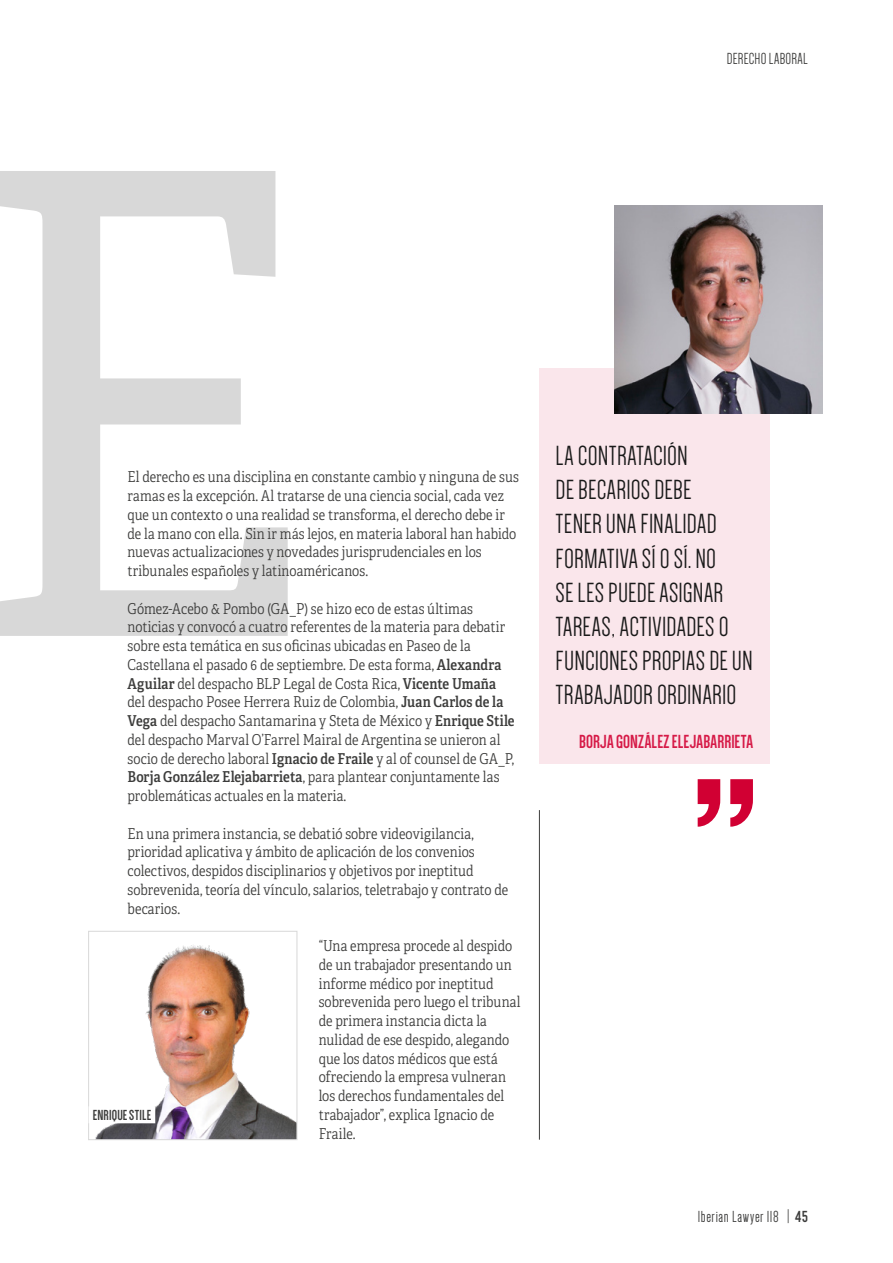
<style>
.page{position:relative;width:893px;height:1263px;background:#fff}
.page>*{position:absolute;margin:0;border:0;box-sizing:border-box;transform-origin:0 0}
.t1{font:642.3px "Adelle Condensed";color:#3c3c3b}
.t2{font:28.5px/34.2px "Dense";letter-spacing:.01em;color:#1a1a1a}
.t3{font:700 19.5px "Dense";letter-spacing:.01em;color:#d61a47}
.t4{font:16.5px "Dense";letter-spacing:.03em;color:#3c3c3b}
.t5{font:300 15px/18.8px "Adelle Condensed";letter-spacing:.005em;color:#3c3c3b}
.nome{font:700 15px "Dense";letter-spacing:.01em;color:#3c3c3b}
.s1{font-weight:600}
.s2{font-weight:700}
</style>
<div class="page">
<img style="left:95px;top:945px;width:200px;height:193px">
<div style="left:88px;top:931px;width:209px;height:209px;border:1px solid #dadada"></div>
<div style="left:539px;top:368px;width:231px;height:396px;background:#fae6eb"></div>
<img style="left:614px;top:205px;width:209px;height:209px">
<hr style="left:539px;top:810px;width:1px;height:330px;background:#3c3c3b">
<svg style="left:698px;top:779px;width:55px;height:48px"></svg>
<div style="left:89px;top:1106px;width:66px;height:17px;background:#fff"></div>
<p class="t4" style="left:727px;top:50px;width:83px">DERECHO LABORAL</p>
<h1 class="t1" style="left:-35px;top:19px;width:353px">E</h1>
<p class="t5" style="left:128px;top:468px;width:393px">El derecho es una disciplina en constante cambio y ninguna de sus ramas es la excepción. Al tratarse de una ciencia social, cada vez que un contexto o una realidad se transforma, el derecho debe ir de la mano con ella. Sin ir más lejos, en materia laboral han habido nuevas actualizaciones y novedades jurisprudenciales en los tribunales españoles y latinoaméricanos.</p>
<p class="t5" style="left:128px;top:599px;width:389px">Gómez-Acebo &amp; Pombo (GA_P) se hizo eco de estas últimas noticias y convocó a cuatro referentes de la materia para debatir sobre esta temática en sus oficinas ubicadas en Paseo de la Castellana el pasado 6 de septiembre. De esta forma, <span class="s1">Alexandra Aguilar</span> del despacho BLP Legal de Costa Rica, <span class="s1">Vicente Umaña </span>del despacho Posee Herrera Ruiz de Colombia, <span class="s1">Juan Carlos de la Vega</span> del despacho Santamarina y Steta de México y <span class="s1">Enrique Stile </span>del despacho Marval O’Farrel Mairal de Argentina se unieron al socio de derecho laboral <span class="s1">Ignacio de Fraile</span> y al of counsel de GA_P, <span class="s1">Borja González Elejabarrieta</span>, para plantear conjuntamente las problemáticas actuales en la materia.</p>
<p class="t5" style="left:128px;top:824px;width:382px">En una primera instancia, se debatió sobre videovigilancia, prioridad aplicativa y ámbito de aplicación de los convenios colectivos, despidos disciplinarios y objetivos por ineptitud sobrevenida, teoría del vínculo, salarios, teletrabajo y contrato de becarios.</p>
<p class="t5" style="left:319px;top:937px;width:203px">“Una empresa procede al despido de un trabajador presentando un informe médico por ineptitud sobrevenida pero luego el tribunal de primera instancia dicta la nulidad de ese despido, alegando que los datos médicos que está ofreciendo la empresa vulneran los derechos fundamentales del trabajador”, explica Ignacio de<br>Fraile.</p>
<p class="nome" style="left:93px;top:1107px;width:60px">ENRIQUE STILE</p>
<p class="t2" style="left:556px;top:439px;width:199px">LA CONTRATACIÓN<br>DE BECARIOS DEBE<br>TENER UNA FINALIDAD<br>FORMATIVA SÍ O SÍ. NO<br>SE LES PUEDE ASIGNAR<br>TAREAS, ACTIVIDADES O<br>FUNCIONES PROPIAS DE UN<br>TRABAJADOR ORDINARIO</p>
<p class="t3" style="left:579px;top:732px;width:175px">BORJA GONZÁLEZ ELEJABARRIETA</p>
<p class="t4" style="left:698px;top:1208px;width:112px">Iberian Lawyer 118 | <span class="s2">45</span></p>
</div>
